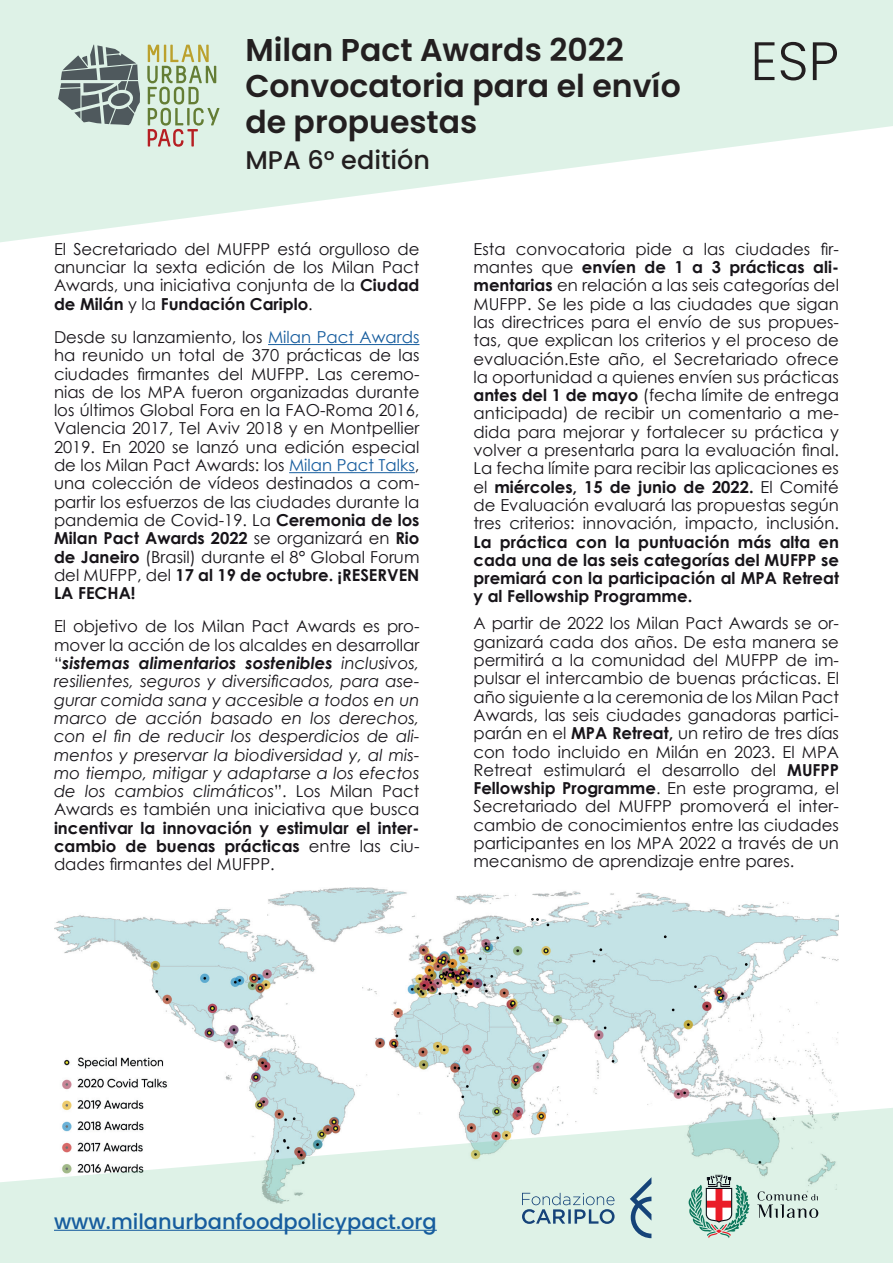
<style>
.page{position:relative;width:893px;height:1263px;background:#fff}
.page>*{position:absolute;margin:0;border:0;box-sizing:border-box;transform-origin:0 0}
.t1{font:300 54px "Poppins";color:#231f20}
.t2{font:600 31.5px/36px "Poppins";color:#231f20}
.t3{font:500 25.5px "Poppins";color:#231f20}
.t4{font:500 21px "Poppins";color:#175d9e}
.t5{font:16.5px/18.3px "Century Gothic";color:#171419;text-align:justify}
.t6{font:italic 16.5px/18.3px "Century Gothic";color:#171419;text-align:justify}
.t7{font:700 16.5px/18.3px "Century Gothic";color:#171419;text-align:justify}
.s1{font-weight:700}
.s2{color:#175d9e}
.s3{font-style:normal}
.s4{font-weight:400}
</style>
<div class="page">
<img style="left:54px;top:887px;width:785px;height:221px">
<svg style="left:0;top:1108px;width:893px;height:155px;fill:#def2e7"></svg>
<svg style="left:0;top:0;width:893px;height:242px;fill:#def2e7"></svg>
<hr style="left:268px;top:344px;width:151px;height:1px;background:#175d9e">
<hr style="left:289px;top:472px;width:126px;height:1px;background:#175d9e">
<svg style="left:58px;top:45px;width:82px;height:80px;background:#8b9a97"></svg>
<svg style="left:147px;top:45px;width:73px;height:102px;background:#c4cfb5"></svg>
<svg style="left:757px;top:1191px;width:61px;height:27px;background:#b3c4bd"></svg>
<svg style="left:689px;top:1175px;width:60px;height:63px;background:#adb7ae"></svg>
<svg style="left:522px;top:1177px;width:129px;height:61px;background:#bfd7d6"></svg>
<hr style="left:54px;top:1230px;width:383px;height:1px;background:#175d9e">
<svg style="left:531px;top:918px;width:8px;height:2px"></svg>
<h2 class="t2" style="left:245px;top:32px;width:437px">Milan Pact Awards 2022<br>Convocatoria para el envío de propuestas</h2>
<h3 class="t3" style="left:245px;top:145px;width:186px">MPA 6° editión</h3>
<h1 class="t1" style="left:750px;top:30px;width:90px">ESP</h1>
<p class="t5" style="left:54px;top:239px;width:367px">El Secretariado del MUFPP está orgulloso de anunciar la sexta edición de los Milan Pact Awards, una iniciativa conjunta de la <span class="s1">Ciudad de Milán</span> y la <span class="s1">Fundación Cariplo</span>.</p>
<p class="t5" style="left:54px;top:328px;width:367px">Desde su lanzamiento, los <span class="s2">Milan Pact Awards </span>ha reunido un total de 370 prácticas de las ciudades firmantes del MUFPP. Las ceremo&shy;nias de los MPA fueron organizadas durante los últimos Global Fora en la FAO-Roma 2016, Valencia 2017, Tel Aviv 2018 y en Montpellier 2019. En 2020 se lanzó una edición especial de los Milan Pact Awards: los <span class="s2">Milan Pact Talks</span>, una colección de vídeos destinados a com&shy;partir los esfuerzos de las ciudades durante la pandemia de Covid-19. La <span class="s1">Ceremonia de los Milan Pact Awards 2022</span> se organizará en <span class="s1">Rio de Janeiro</span> (Brasil) durante el 8° Global Forum del MUFPP, del <span class="s1">17 al 19 de octubre. ¡RESERVEN LA FECHA!</span></p>
<p class="t6" style="left:54px;top:617px;width:367px"><span class="s3">El objetivo de los Milan Pact Awards es pro&shy;mover la acción de los alcaldes en desarrollar “</span><span class="s1">sistemas alimentarios sostenibles</span> inclusivos, resilientes, seguros y diversificados, para ase&shy;gurar comida sana y accesible a todos en un marco de acción basado en los derechos, con el fin de reducir los desperdicios de ali&shy;mentos y preservar la biodiversidad y, al mis&shy;mo tiempo, mitigar y adaptarse a los efectos de los cambios climáticos<span class="s3">”. Los Milan Pact Awards es también una iniciativa que busca</span></p>
<p class="t7" style="left:54px;top:818px;width:367px">incentivar la innovación y estimular el inter&shy;cambio de buenas prácticas <span class="s4">entre las ciu&shy;dades firmantes del MUFPP.</span></p>
<p class="t5" style="left:473px;top:239px;width:367px">Esta convocatoria pide a las ciudades fir&shy;mantes que <span class="s1">envíen de 1 a 3 prácticas ali&shy;mentarias</span> en relación a las seis categorías del MUFPP. Se les pide a las ciudades que sigan las directrices para el envío de sus propues&shy;tas, que explican los criterios y el proceso de evaluación.Este año, el Secretariado ofrece la oportunidad a quienes envíen sus prácticas <span class="s1">antes del 1 de mayo</span> (fecha límite de entrega anticipada) de recibir un comentario a me&shy;dida para mejorar y fortalecer su práctica y volver a presentarla para la evaluación final.<br>La fecha límite para recibir las aplicaciones es el <span class="s1">miércoles, 15 de junio de 2022.</span> El Comité de Evaluación evaluará las propuestas según tres criterios: innovación, impacto, inclusión.</p>
<p class="t7" style="left:473px;top:532px;width:367px">La práctica con la puntuación más alta en cada una de las seis categorías del MUFPP se premiará con la participación al MPA Retreat y al Fellowship Programme.</p>
<p class="t5" style="left:473px;top:614px;width:367px">A partir de 2022 los Milan Pact Awards se or&shy;ganizará cada dos años. De esta manera se permitirá a la comunidad del MUFPP de im&shy;pulsar el intercambio de buenas prácticas. El año siguiente a la ceremonia de los Milan Pact Awards, las seis ciudades ganadoras partici&shy;parán en el <span class="s1">MPA Retreat,</span> un retiro de tres días con todo incluido en Milán en 2023. El MPA Retreat estimulará el desarrollo del <span class="s1">MUFPP Fellowship Programme</span>. En este programa, el Secretariado del MUFPP promoverá el inter&shy;cambio de conocimientos entre las ciudades participantes en los MPA 2022 a través de un mecanismo de aprendizaje entre pares.</p>
<p class="t4" style="left:54px;top:1209px;width:384px">www.milanurbanfoodpolicypact.org</p>
</div>
